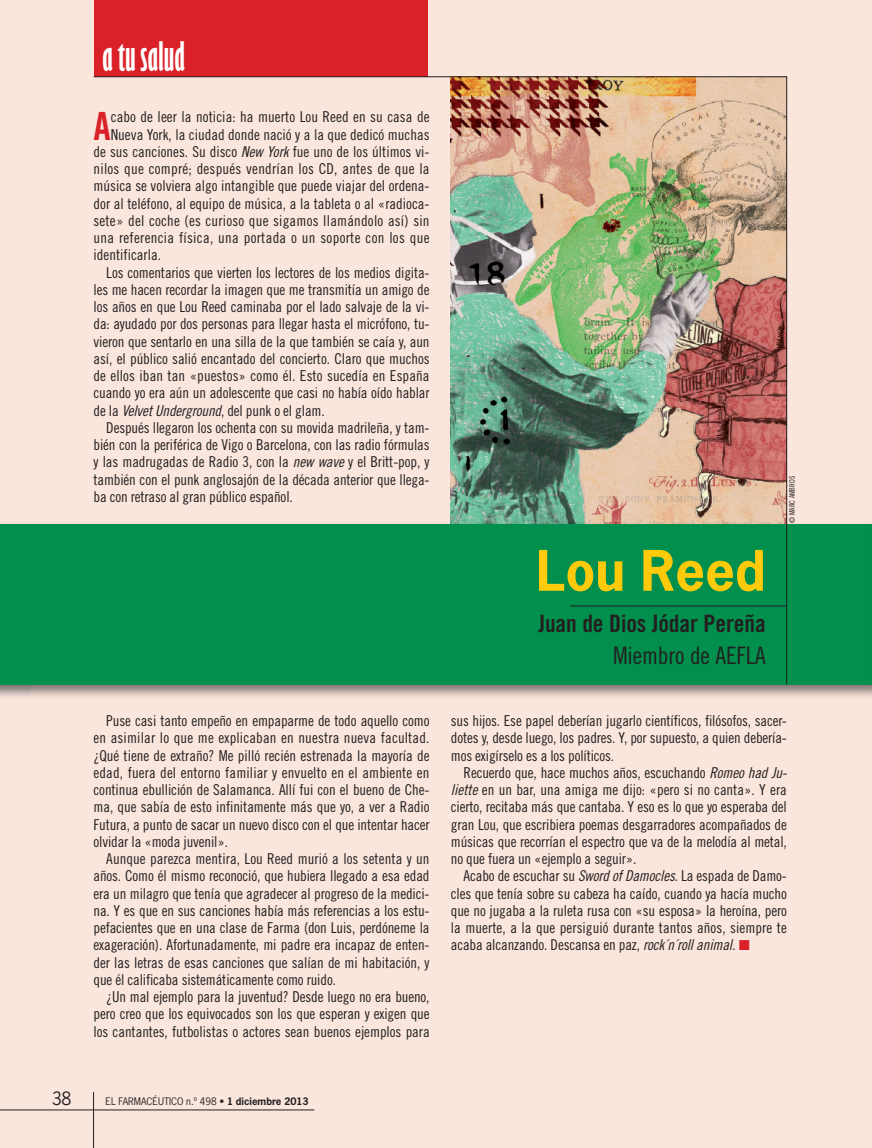
<style>
.page{position:relative;width:872px;height:1148px;background:#fae6dc}
.page>*{position:absolute;margin:0;border:0;box-sizing:border-box;transform-origin:0 0}
.t1{font:700 52.5px "News Gothic Std";color:#feca0a}
.t2{font:38.85px "Trade Gothic LT Std Bd Cn 20";color:#da2128}
.t3{font:37.5px "Gill Sans Std Bold Extra Cond";color:#fff}
.t4{font:24px "Trade Gothic LT Std Bd Cn 20";letter-spacing:-.005em;color:#231f20}
.t5{font:24px "Trade Gothic LT Std Cn 18";letter-spacing:-.005em;color:#231f20}
.t6{font:17.25px "News Gothic Std";color:#231f20}
.t7{font:15px/17.2px "Trade Gothic LT Std Cn 18";letter-spacing:-.01em;color:#231f20;text-align:justify}
.t8{font:15px "Trade Gothic LT Std Cn 18";letter-spacing:.015em;color:#231f20}
.t9{font:15px "Trade Gothic LT Std Cn 18";letter-spacing:.02em;color:#231f20}
.t10{font:9.75px "News Gothic Std";color:#231f20}
.t11{font:7.5px "Trade Gothic LT Std Cn 18";letter-spacing:-.005em;color:#231f20}
.s1{font-family:"Trade Gothic LT Std Cn 18 Obl"}
.s2{color:#211715}
.s3{font-family:"Mathematical Pi Six";font-size:14.25px;color:#da2128}
.s4{font-weight:700}
</style>
<div class="page">
<img style="left:451px;top:78px;width:335px;height:446px">
<hr style="left:0;top:1110px;width:314px;height:1px;background:#231f20">
<hr style="left:93px;top:1092px;width:1px;height:56px;background:#231f20">
<div style="left:94px;top:0;width:333px;height:77px;background:#da2128"></div>
<hr style="left:94px;top:77px;width:693px;height:1px;background:#231f20">
<div style="left:0;top:524px;width:872px;height:161px;background:#008f4d"></div>
<hr style="left:570px;top:606px;width:217px;height:1px;background:#231f20">
<img style="left:869px;top:685px;width:3px;height:14px">
<hr style="left:786px;top:76px;width:1px;height:609px;background:#231f20">
<p class="t6" style="left:52px;top:1091px;width:21px">38</p>
<h3 class="t3" style="left:102px;top:44px;width:84px">a tu salud</h3>
<h2 class="t2" style="left:94px;top:112px;width:19px">A</h2>
<p class="t7" style="left:111px;top:110px;width:320px">cabo de leer la noticia: ha muerto Lou Reed en su casa de</p>
<p class="t7" style="left:111px;top:127px;width:320px">Nueva York, la ciudad donde nació y a la que dedicó muchas</p>
<p class="t7" style="left:94px;top:145px;width:337px">de sus canciones. Su disco <span class="s1">New York</span> fue uno de los últimos vi-</p>
<p class="t8" style="left:94px;top:163px;width:337px">nilos que compré; después vendrían los CD, antes de que la</p>
<p class="t7" style="left:94px;top:179px;width:337px">música se volviera algo intangible que puede viajar del ordena-</p>
<p class="t7" style="left:94px;top:196px;width:337px">dor al teléfono, al equipo de música, a la tableta o al «radioca-</p>
<p class="t8" style="left:94px;top:215px;width:337px">sete» del coche (es curioso que sigamos llamándolo así) sin</p>
<p class="t9" style="left:94px;top:232px;width:337px">una referencia física, una portada o un soporte con los que</p>
<p class="t7" style="left:94px;top:248px;width:69px">identificarla.</p>
<p class="t7" style="left:106px;top:265px;width:325px">Los comentarios que vierten los lectores de los medios digita-</p>
<p class="t7" style="left:94px;top:283px;width:337px">les me hacen recordar la imagen que me transmitía un amigo de</p>
<p class="t7" style="left:94px;top:300px;width:337px">los años en que Lou Reed caminaba por el lado salvaje de la vi-</p>
<p class="t7" style="left:94px;top:317px;width:337px">da: ayudado por dos personas para llegar hasta el micrófono, tu-</p>
<p class="t7" style="left:94px;top:334px;width:337px">vieron que sentarlo en una silla de la que también se caía y, aun</p>
<p class="t7" style="left:94px;top:352px;width:337px">así, el público salió encantado del concierto. Claro que muchos</p>
<p class="t7" style="left:94px;top:369px;width:337px">de ellos iban tan «puestos» como él. Esto sucedía en España</p>
<p class="t7" style="left:94px;top:386px;width:337px">cuando yo era aún un adolescente que casi no había oído hablar</p>
<p class="t7" style="left:94px;top:403px;width:233px">de la <span class="s1">Velvet Underground</span>, del punk o el glam.</p>
<p class="t7" style="left:106px;top:421px;width:325px">Después llegaron los ochenta con su movida madrileña, y tam-</p>
<p class="t7" style="left:94px;top:438px;width:337px">bién con la periférica de Vigo o Barcelona, con las radio fórmulas</p>
<p class="t7" style="left:94px;top:455px;width:337px">y las madrugadas de Radio 3, con la <span class="s1">new wave</span> y el Britt-pop, y</p>
<p class="t7" style="left:94px;top:472px;width:337px">también con el punk anglosajón de la década anterior que llega-</p>
<p class="t7" style="left:94px;top:490px;width:201px">ba con retraso al gran público español.</p>
<p class="t7" style="left:94px;top:714px;width:337px;text-indent:13px">Puse casi tanto empeño en empaparme de todo aquello como en asimilar lo que me explicaban en nuestra nueva facultad. ¿Qué tiene de extraño? Me pilló recién estrenada la mayoría de edad, fuera del entorno familiar y envuelto en el ambiente en continua ebullición de Salamanca. Allí fui con el bueno de Che&shy;ma, que sabía de esto infinitamente más que yo, a ver a Radio Futura, a punto de sacar un nuevo disco con el que intentar hacer olvidar la «moda juvenil».</p>
<p class="t7" style="left:94px;top:852px;width:337px;text-indent:13px">Aunque parezca mentira, Lou Reed murió a los setenta y un años. Como él mismo reconoció, que hubiera llegado a esa edad era un milagro que tenía que agradecer al progreso de la medici&shy;na. Y es que en sus canciones había más referencias a los estu&shy;pefacientes que en una clase de Farma (don Luis, perdóneme la exageración). Afortunadamente, mi padre era incapaz de enten&shy;der las letras de esas canciones que salían de mi habitación, y que él calificaba sistemáticamente como ruido.</p>
<p class="t7" style="left:94px;top:990px;width:337px;text-indent:13px">¿Un mal ejemplo para la juventud? Desde luego no era bueno, pero creo que los equivocados son los que esperan y exigen que los cantantes, futbolistas o actores sean buenos ejemplos para</p>
<h1 class="t1" style="left:536px;top:547px;width:231px">Lou Reed</h1>
<h3 class="t4" style="left:538px;top:615px;width:229px">Juan de Dios Jódar Pereña</h3>
<h3 class="t5" style="left:613px;top:647px;width:154px">Miembro de AEFLA</h3>
<p class="t11" style="left:789px;top:523px;width:48px;rotate:-90deg"><span class="s2">©</span> MARC AMBROS</p>
<p class="t7" style="left:451px;top:714px;width:337px">sus hijos. Ese papel deberían jugarlo científicos, filósofos, sacer&shy;dotes y, desde luego, los padres. Y, por supuesto, a quien debería&shy;mos exigírselo es a los políticos.</p>
<p class="t7" style="left:451px;top:766px;width:338px;text-indent:13px">Recuerdo que, hace muchos años, escuchando <span class="s1">Romeo had Ju&shy;liette</span> en un bar, una amiga me dijo: «pero si no canta». Y era cierto, recitaba más que cantaba. Y eso es lo que yo esperaba del gran Lou, que escribiera poemas desgarradores acompañados de músicas que recorrían el espectro que va de la melodía al metal, no que fuera un «ejemplo a seguir».</p>
<p class="t7" style="left:451px;top:869px;width:337px;text-indent:13px">Acabo de escuchar su <span class="s1">Sword of Damocles</span>. La espada de Damo&shy;cles que tenía sobre su cabeza ha caído, cuando ya hacía mucho que no jugaba a la ruleta rusa con «su esposa» la heroína, pero la muerte, a la que persiguió durante tantos años, siempre te acaba alcanzando. Descansa en paz, <span class="s1">rock´n´roll animal.</span> <span class="s3">-</span></p>
<p class="t10" style="left:106px;top:1097px;width:204px">EL FARMACÉUTICO n.º 498 • <span class="s4">1 diciembre 2013</span></p>
</div>
